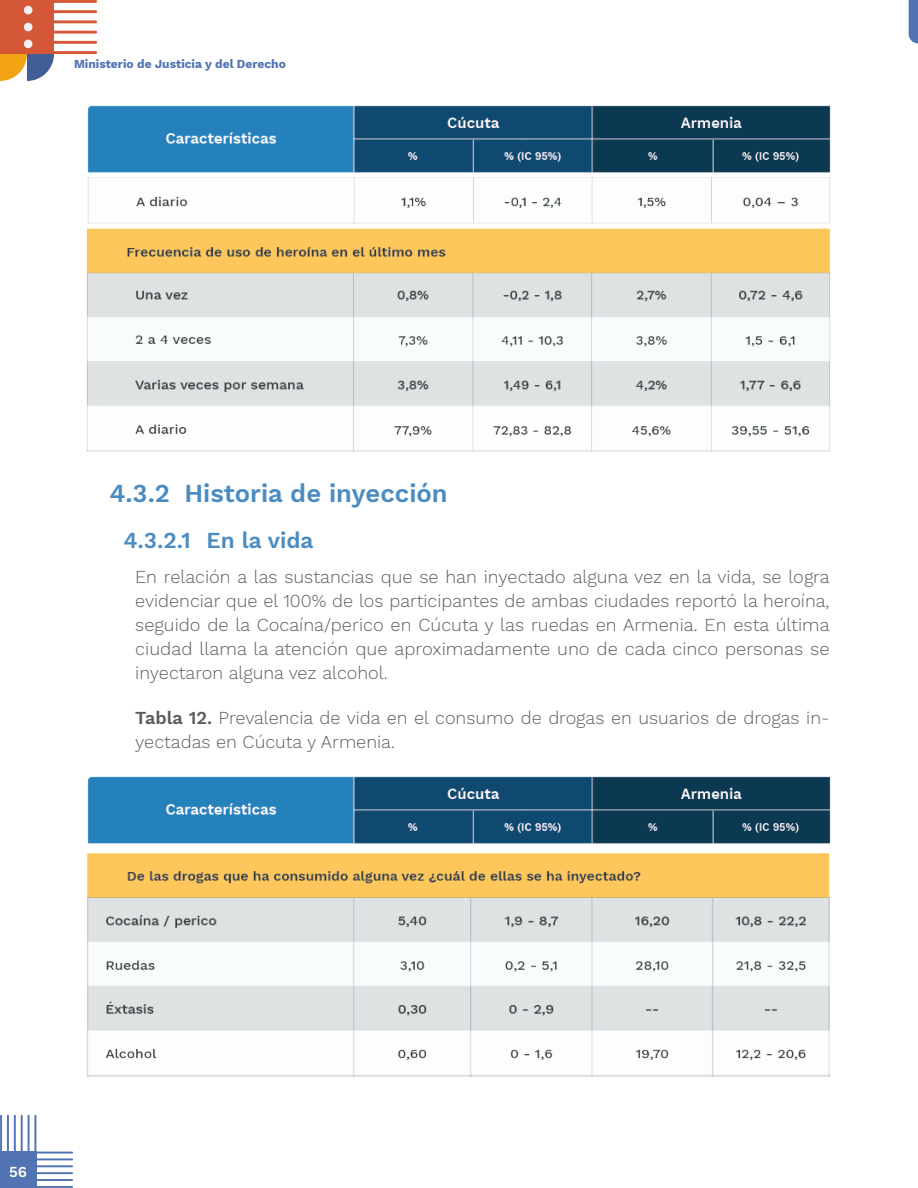
<style>
.page{position:relative;width:918px;height:1188px;background:#fff}
.page>*{position:absolute;margin:0;border:0;box-sizing:border-box;transform-origin:0 0}
.t1{font:600 25.5px "Work Sans";color:#4a8cc2}
.t2{font:600 22.5px "Work Sans";color:#4a8cc2}
.t3{font:300 18px/24px "Work Sans";color:#5b5c5e;text-align:justify}
.t4{font:600 15px "Work Sans";color:#fff}
.t5{font:700 12px "Work Sans";color:#5173b3}
.s1{font-weight:600}
</style>
<div class="page">
<div style="left:0;top:1151px;width:37px;height:37px;background:#5173b3"></div>
<hr style="left:35px;top:1152px;width:38px;height:2px;background:#5173b3">
<hr style="left:35px;top:1158px;width:38px;height:2px;background:#5173b3">
<hr style="left:35px;top:1165px;width:38px;height:2px;background:#5173b3">
<hr style="left:35px;top:1172px;width:38px;height:2px;background:#5173b3">
<hr style="left:35px;top:1179px;width:38px;height:2px;background:#5173b3">
<hr style="left:35px;top:1186px;width:38px;height:2px;background:#5173b3">
<hr style="left:34px;top:1115px;width:2px;height:38px;background:#5173b3">
<hr style="left:28px;top:1115px;width:2px;height:38px;background:#5173b3">
<hr style="left:21px;top:1115px;width:2px;height:38px;background:#5173b3">
<hr style="left:14px;top:1115px;width:2px;height:38px;background:#5173b3">
<hr style="left:7px;top:1115px;width:2px;height:38px;background:#5173b3">
<hr style="left:0;top:1115px;width:2px;height:38px;background:#5173b3">
<svg style="left:909px;top:0;width:9px;height:43px"></svg>
<svg style="left:0;top:0;width:54px;height:81px;background:#c67051"></svg>
<div style="left:24px;top:40px;width:8px;height:8px;background:#f2f2f5;border-radius:50%"></div>
<div style="left:24px;top:23px;width:8px;height:8px;background:#f2f2f5;border-radius:50%"></div>
<div style="left:24px;top:6px;width:8px;height:8px;background:#f2f2f5;border-radius:50%"></div>
<hr style="left:41px;top:0;width:56px;height:3px;background:#d45738">
<hr style="left:41px;top:10px;width:56px;height:3px;background:#d45738">
<hr style="left:41px;top:20px;width:56px;height:3px;background:#d45738">
<hr style="left:41px;top:31px;width:56px;height:3px;background:#d45738">
<hr style="left:41px;top:41px;width:56px;height:3px;background:#d45738">
<hr style="left:41px;top:51px;width:56px;height:3px;background:#d45738">
<img style="left:86px;top:105px;width:745px;height:347px">
<img style="left:86px;top:776px;width:745px;height:300px">
<p class="t5" style="left:74px;top:55px;width:213px">Ministerio de Justicia y del Derecho</p>
<p class="t1" style="left:184px;top:479px;width:265px">Historia de inyección</p>
<p class="t2" style="left:207px;top:527px;width:108px">En la vida</p>
<p class="t1" style="left:110px;top:479px;width:62px">4.3.2</p>
<p class="t2" style="left:124px;top:527px;width:69px">4.3.2.1</p>
<p class="t3" style="left:135px;top:566px;width:696px">En relación a las sustancias que se han inyectado alguna vez en la vida, se logra evidenciar que el 100% de los participantes de ambas ciudades reportó la heroína, seguido de la Cocaína/perico en Cúcuta y las ruedas en Armenia. En esta última ciudad llama la atención que aproximadamente uno de cada cinco personas se inyectaron alguna vez alcohol.</p>
<p class="t3" style="left:135px;top:707px;width:696px"><span class="s1">Tabla 12.</span> Prevalencia de vida en el consumo de drogas en usuarios de drogas in&shy;yectadas en Cúcuta y Armenia.</p>
<p class="t4" style="left:9px;top:1163px;width:19px">56</p>
</div>
